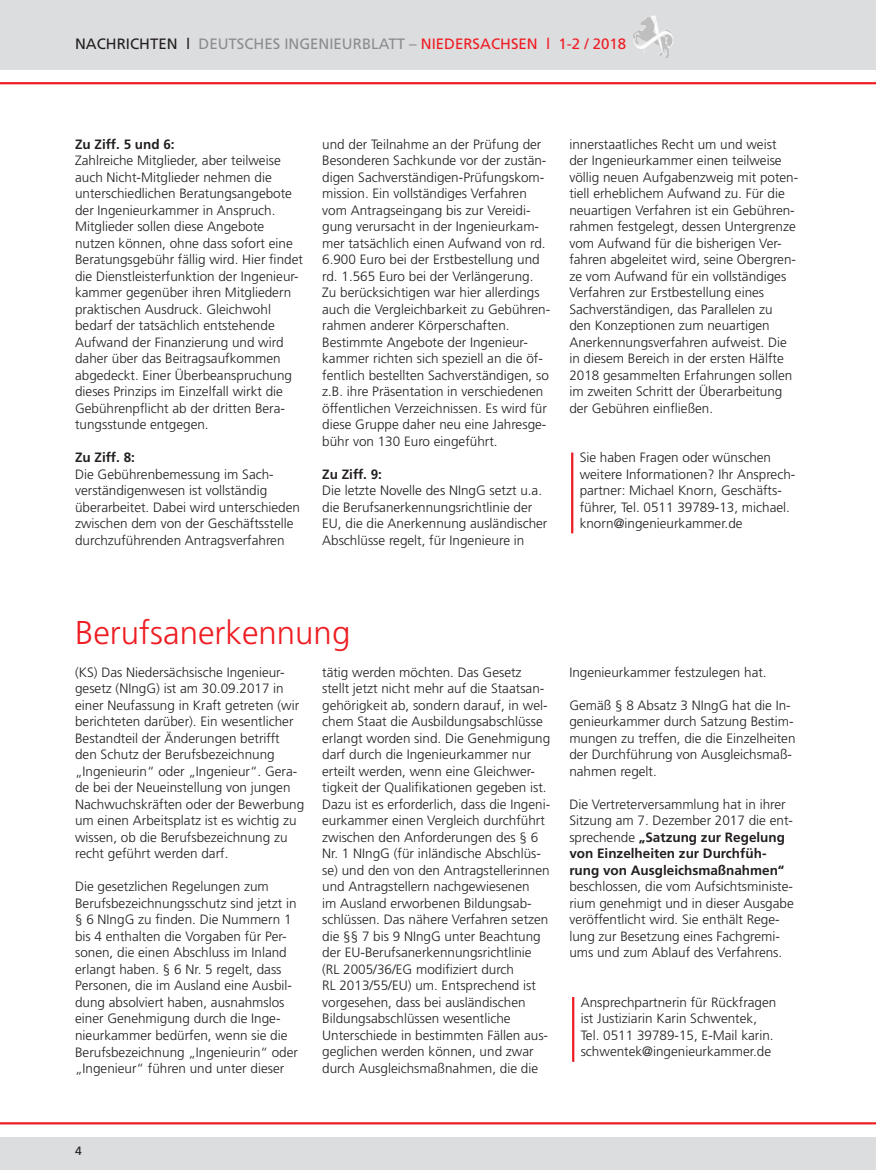
<style>
.page{position:relative;width:876px;height:1170px;background:#fff}
.page>*{position:absolute;margin:0;border:0;box-sizing:border-box;transform-origin:0 0}
.t1{font:300 33px "Frutiger";color:#ee1d23}
.t2{font:15px "Frutiger";color:#8a8c8f}
.t3{font:300 13.5px/16.5px "Frutiger";color:#231f20}
.t4{font:700 13.5px "Frutiger";color:#231f20}
.t5{font:12px "Frutiger";color:#231f20}
.s1{color:#231f20}
.s2{color:#ee1d23}
.s3{font-weight:700}
</style>
<div class="page">
<div style="left:0;top:1136px;width:872px;height:34px;background:#dcdddf"></div>
<div style="left:0;top:0;width:872px;height:70px;background:#dcdddf"></div>
<img style="left:635px;top:15px;width:18px;height:18px">
<hr style="left:0;top:82px;width:872px;height:2px;background:#ee1d23">
<hr style="left:0;top:1122px;width:872px;height:2px;background:#ee1d23">
<hr style="left:872px;top:1136px;width:3px;height:34px;background:#dcdddf">
<hr style="left:872px;top:0;width:3px;height:70px;background:#dcdddf">
<hr style="left:571px;top:452px;width:2px;height:81px;background:#ee1d23">
<hr style="left:572px;top:997px;width:2px;height:64px;background:#ee1d23">
<p class="t2" style="left:75px;top:35px;width:552px"><span class="s1">NACHRICHTEN l</span> DEUTSCHES INGENIEURBLATT – <span class="s2">NIEDERSACHSEN l 1-2 / 2018</span></p>
<p class="t4" style="left:75px;top:136px;width:101px">Zu Ziff. 5 und 6:</p>
<p class="t3" style="left:75px;top:152px;width:229px">Zahlreiche Mitglieder, aber teilweise auch Nicht-Mitglieder nehmen die unterschiedlichen Beratungsangebote der Ingenieurkammer in Anspruch.<br>Mitglieder sollen diese Angebote nutzen können, ohne dass sofort eine Beratungsgebühr fällig wird. Hier findet die Dienstleisterfunktion der Ingenieur&shy;kammer gegenüber ihren Mitgliedern praktischen Ausdruck. Gleichwohl bedarf der tatsächlich entstehende Aufwand der Finanzierung und wird daher über das Beitragsaufkommen abgedeckt. Einer Überbeanspruchung dieses Prinzips im Einzelfall wirkt die Gebührenpflicht ab der dritten Bera&shy;tungsstunde entgegen.</p>
<p class="t4" style="left:75px;top:449px;width:61px">Zu Ziff. 8:</p>
<p class="t3" style="left:75px;top:466px;width:226px">Die Gebührenbemessung im Sach&shy;verständigenwesen ist vollständig überarbeitet. Dabei wird unterschieden zwischen dem von der Geschäftsstelle durchzuführenden Antragsverfahren</p>
<p class="t3" style="left:322px;top:136px;width:229px">und der Teilnahme an der Prüfung der Besonderen Sachkunde vor der zustän&shy;digen Sachverständigen-Prüfungskom&shy;mission. Ein vollständiges Verfahren vom Antragseingang bis zur Vereidi&shy;gung verursacht in der Ingenieurkam&shy;mer tatsächlich einen Aufwand von rd.<br>6.900 Euro bei der Erstbestellung und rd. 1.565 Euro bei der Verlängerung.<br>Zu berücksichtigen war hier allerdings auch die Vergleichbarkeit zu Gebühren&shy;rahmen anderer Körperschaften.<br>Bestimmte Angebote der Ingenieur&shy;kammer richten sich speziell an die öf&shy;fentlich bestellten Sachverständigen, so z.B. ihre Präsentation in verschiedenen öffentlichen Verzeichnissen. Es wird für diese Gruppe daher neu eine Jahresge&shy;bühr von 130 Euro eingeführt.</p>
<p class="t4" style="left:322px;top:466px;width:61px">Zu Ziff. 9:</p>
<p class="t3" style="left:322px;top:482px;width:227px">Die letzte Novelle des NIngG setzt u.a. die Berufsanerkennungsrichtlinie der EU, die die Anerkennung ausländischer Abschlüsse regelt, für Ingenieure in</p>
<p class="t3" style="left:569px;top:136px;width:230px">innerstaatliches Recht um und weist der Ingenieurkammer einen teilweise völlig neuen Aufgabenzweig mit poten&shy;tiell erheblichem Aufwand zu. Für die neuartigen Verfahren ist ein Gebühren&shy;rahmen festgelegt, dessen Untergrenze vom Aufwand für die bisherigen Ver&shy;fahren abgeleitet wird, seine Obergren&shy;ze vom Aufwand für ein vollständiges Verfahren zur Erstbestellung eines Sachverständigen, das Parallelen zu<br>den Konzeptionen zum neuartigen Anerkennungsverfahren aufweist. Die in diesem Bereich in der ersten Hälfte 2018 gesammelten Erfahrungen sollen im zweiten Schritt der Überarbeitung der Gebühren einfließen.</p>
<p class="t3" style="left:579px;top:449px;width:217px">Sie haben Fragen oder wünschen weitere Informationen? Ihr Ansprech&shy;partner: Michael Knorn, Geschäfts&shy;führer, Tel. 0511 39789-13, michael. knorn@ingenieurkammer.de</p>
<h1 class="t1" style="left:75px;top:614px;width:277px">Berufsanerkennung</h1>
<p class="t3" style="left:75px;top:664px;width:230px">(KS) Das Niedersächsische Ingenieur&shy;gesetz (NIngG) ist am 30.09.2017 in einer Neufassung in Kraft getreten (wir berichteten darüber). Ein wesentlicher Bestandteil der Änderungen betrifft den Schutz der Berufsbezeichnung „Ingenieurin“ oder „Ingenieur“. Gera&shy;de bei der Neueinstellung von jungen Nachwuchskräften oder der Bewerbung um einen Arbeitsplatz ist es wichtig zu wissen, ob die Berufsbezeichnung zu recht geführt werden darf.</p>
<p class="t3" style="left:75px;top:878px;width:224px">Die gesetzlichen Regelungen zum Berufsbezeichnungsschutz sind jetzt in § 6 NIngG zu finden. Die Nummern 1 bis 4 enthalten die Vorgaben für Per&shy;sonen, die einen Abschluss im Inland erlangt haben. § 6 Nr. 5 regelt, dass Personen, die im Ausland eine Ausbil&shy;dung absolviert haben, ausnahmslos einer Genehmigung durch die Inge&shy;nieurkammer bedürfen, wenn sie die Berufsbezeichnung „Ingenieurin“ oder „Ingenieur“ führen und unter dieser</p>
<p class="t3" style="left:322px;top:664px;width:229px">tätig werden möchten. Das Gesetz stellt jetzt nicht mehr auf die Staatsan&shy;gehörigkeit ab, sondern darauf, in wel&shy;chem Staat die Ausbildungsabschlüsse erlangt worden sind. Die Genehmigung darf durch die Ingenieurkammer nur erteilt werden, wenn eine Gleichwer&shy;tigkeit der Qualifikationen gegeben ist.<br>Dazu ist es erforderlich, dass die Ingeni&shy;eurkammer einen Vergleich durchführt zwischen den Anforderungen des § 6<br>Nr. 1 NIngG (für inländische Abschlüs&shy;se) und den von den Antragstellerinnen und Antragstellern nachgewiesenen<br>im Ausland erworbenen Bildungsab&shy;schlüssen. Das nähere Verfahren setzen die §§ 7 bis 9 NIngG unter Beachtung der EU-Berufsanerkennungsrichtlinie (RL 2005/36/EG modifiziert durch<br>RL 2013/55/EU) um. Entsprechend ist vorgesehen, dass bei ausländischen Bildungsabschlüssen wesentliche Unterschiede in bestimmten Fällen aus&shy;geglichen werden können, und zwar durch Ausgleichsmaßnahmen, die die</p>
<p class="t3" style="left:569px;top:664px;width:199px">Ingenieurkammer festzulegen hat.</p>
<p class="t3" style="left:569px;top:697px;width:228px">Gemäß § 8 Absatz 3 NIngG hat die In&shy;genieurkammer durch Satzung Bestim&shy;mungen zu treffen, die die Einzelheiten der Durchführung von Ausgleichsmaß&shy;nahmen regelt.</p>
<p class="t3" style="left:569px;top:796px;width:225px">Die Vertreterversammlung hat in ihrer Sitzung am 7. Dezember 2017 die ent&shy;sprechende <span class="s3">„Satzung zur Regelung von Einzelheiten zur Durchfüh&shy;rung von Ausgleichsmaßnahmen“</span></p>
<p class="t3" style="left:569px;top:878px;width:226px">beschlossen, die vom Aufsichtsministe&shy;rium genehmigt und in dieser Ausgabe veröffentlicht wird. Sie enthält Rege&shy;lung zur Besetzung eines Fachgremi&shy;ums und zum Ablauf des Verfahrens.</p>
<p class="t3" style="left:580px;top:994px;width:197px">Ansprechpartnerin für Rückfragen ist Justiziarin Karin Schwentek, Tel. 0511 39789-15, E-Mail karin. schwentek@ingenieurkammer.de</p>
<p class="t5" style="left:75px;top:1144px;width:8px">4</p>
</div>
